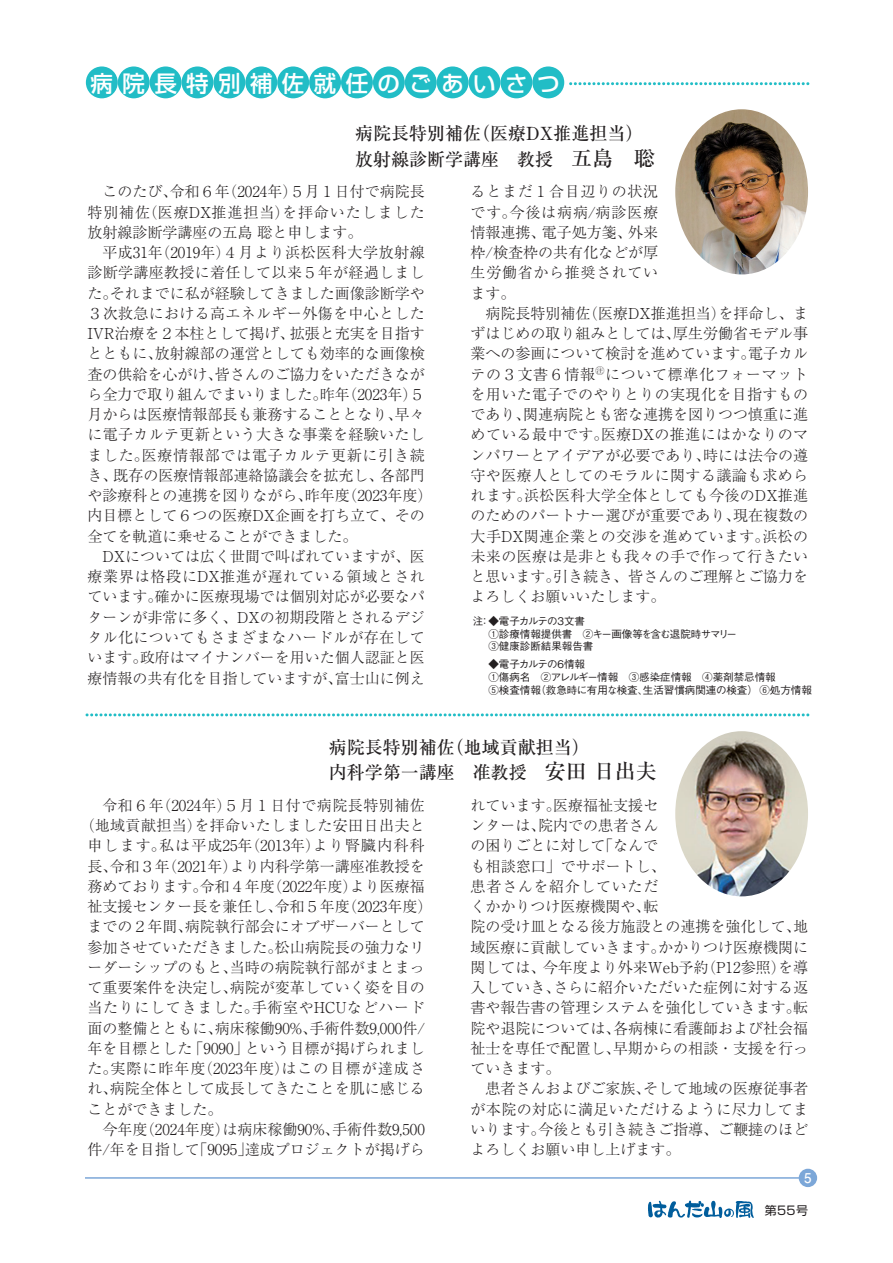
<style>
.page{position:relative;width:893px;height:1263px;background:#fff}
.page>*{position:absolute;margin:0;border:0;box-sizing:border-box;transform-origin:0 0}
.t1{font:22.5px "Shin Go Pro Medium 90 pv RKSJ H";letter-spacing:.415em;color:#fff}
.t2{font:18px/25.2px "Ryumin Pro Medium 90 pv RKSJ H";color:#231f20}
.t3{font:15px/20.2px "Ryumin Pro Light 90 pv RKSJ H";color:#231f20}
.t4{font:13.5px "Futo Go B101 Pro Bold 90 pv RKSJ H";color:#fff}
.t5{font:12px "Shin Go Pro Regular 90 pv RKSJ H";color:#231f20}
.t6{font:10.5px/12.6px "Gothic BBB Pro Medium 90 pv RKSJ H";color:#231f20}
.s1{font-size:21px}
</style>
<div class="page">
<hr style="left:85px;top:1177px;width:723px;height:2px;background:#7ca7d8">
<div style="left:799px;top:1169px;width:18px;height:18px;background:#7ca7d8;border-radius:50%"></div>
<svg style="left:85px;top:713px;width:723px;height:3px"></svg>
<svg style="left:569px;top:82px;width:239px;height:3px"></svg>
<div style="left:86px;top:66px;width:32px;height:32px;background:#21bdc6;border-radius:50%"></div>
<div style="left:118px;top:66px;width:32px;height:32px;background:#21bdc6;border-radius:50%"></div>
<div style="left:150px;top:66px;width:32px;height:32px;background:#21bdc6;border-radius:50%"></div>
<div style="left:182px;top:66px;width:31px;height:32px;background:#21bdc6;border-radius:50%"></div>
<div style="left:213px;top:66px;width:32px;height:32px;background:#21bdc6;border-radius:50%"></div>
<div style="left:245px;top:66px;width:32px;height:32px;background:#21bdc6;border-radius:50%"></div>
<div style="left:277px;top:66px;width:32px;height:32px;background:#21bdc6;border-radius:50%"></div>
<div style="left:309px;top:66px;width:32px;height:32px;background:#21bdc6;border-radius:50%"></div>
<div style="left:341px;top:66px;width:32px;height:32px;background:#21bdc6;border-radius:50%"></div>
<div style="left:373px;top:66px;width:32px;height:32px;background:#21bdc6;border-radius:50%"></div>
<div style="left:405px;top:66px;width:32px;height:32px;background:#21bdc6;border-radius:50%"></div>
<div style="left:437px;top:66px;width:32px;height:32px;background:#21bdc6;border-radius:50%"></div>
<div style="left:469px;top:66px;width:31px;height:32px;background:#21bdc6;border-radius:50%"></div>
<div style="left:500px;top:66px;width:32px;height:32px;background:#21bdc6;border-radius:50%"></div>
<div style="left:532px;top:66px;width:32px;height:32px;background:#21bdc6;border-radius:50%"></div>
<img style="left:675px;top:109px;width:133px;height:165px;border-radius:50%">
<img style="left:675px;top:731px;width:133px;height:165px;border-radius:50%">
<svg style="left:648px;top:1200px;width:106px;height:18px"></svg>
<h1 class="t1" style="left:91px;top:75px;width:470px">病院長特別補佐就任のごあいさつ</h1>
<p class="t2" style="left:355px;top:124px;width:301px">病院長特別補佐（医療DX推進担当）放射線診断学講座　教授　<span class="s1">五島　聡</span></p>
<p class="t3" style="left:87px;top:184px;width:339px">　このたび、令和６年(2024年)５月１日付で病院長特別補佐(医療DX推進担当)を拝命いたしました放射線診断学講座の五島 聡と申します。<br>　平成31年(2019年)４月より浜松医科大学放射線診断学講座教授に着任して以来５年が経過しました。それまでに私が経験してきました画像診断学や<br>３次救急における高エネルギー外傷を中心とした<br>IVR治療を２本柱として掲げ、拡張と充実を目指すとともに、放射線部の運営としても効率的な画像検査の供給を心がけ、皆さんのご協力をいただきながら全力で取り組んでまいりました。昨年(2023年)５月からは医療情報部長も兼務することとなり、早々に電子カルテ更新という大きな事業を経験いたしました。医療情報部では電子カルテ更新に引き続き、既存の医療情報部連絡協議会を拡充し、各部門や診療科との連携を図りながら、昨年度(2023年度)内目標として６つの医療DX企画を打ち立て、その全てを軌道に乗せることができました。<br>　DXについては広く世間で叫ばれていますが、医療業界は格段にDX推進が遅れている領域とされています。確かに医療現場では個別対応が必要なパターンが非常に多く、DXの初期段階とされるデジタル化についてもさまざまなハードルが存在しています。政府はマイナンバーを用いた個人認証と医療情報の共有化を目指していますが、富士山に例え</p>
<p class="t3" style="left:471px;top:184px;width:339px">るとまだ１合目辺りの状況<br>です。今後は病病/病診医療<br>情報連携、電子処方箋、外来<br>枠/検査枠の共有化などが厚<br>生労働省から推奨されてい<br>ます。<br>　病院長特別補佐(医療DX推進担当)を拝命し、まずはじめの取り組みとしては、厚生労働省モデル事業への参画について検討を進めています。電子カルテの３文書６情報<sup>㊟</sup>について標準化フォーマットを用いた電子でのやりとりの実現化を目指すものであり、関連病院とも密な連携を図りつつ慎重に進めている最中です。医療DXの推進にはかなりのマンパワーとアイデアが必要であり、時には法令の遵守や医療人としてのモラルに関する議論も求められます。浜松医科大学全体としても今後のDX推進のためのパートナー選びが重要であり、現在複数の大手DX関連企業との交渉を進めています。浜松の未来の医療は是非とも我々の手で作って行きたいと思います。引き続き、皆さんのご理解とご協力をよろしくお願いいたします。</p>
<p class="t6" style="left:488px;top:616px;width:260px;text-indent:-16px">注：◆電子カルテの３文書<br>①診療情報提供書　②キー画像等を含む退院時サマリー　<br>③健康診断結果報告書</p>
<p class="t6" style="left:488px;top:660px;width:325px">◆電子カルテの６情報<br>①傷病名　②アレルギー情報　③感染症情報　④薬剤禁忌情報　<br>⑤検査情報（救急時に有用な検査、生活習慣病関連の検査） ⑥処方情報</p>
<p class="t2" style="left:329px;top:737px;width:329px">病院長特別補佐（地域貢献担当）<br>内科学第一講座　准教授　<span class="s1">安田 日出夫</span></p>
<p class="t3" style="left:87px;top:797px;width:339px">　令和６年(2024年)５月１日付で病院長特別補佐(地域貢献担当)を拝命いたしました安田日出夫と申します。私は平成25年(2013年)より腎臓内科科長、令和３年(2021年)より内科学第一講座准教授を務めております。令和４年度(2022年度)より医療福祉支援センター長を兼任し、令和５年度(2023年度)までの２年間、病院執行部会にオブザーバーとして参加させていただきました。松山病院長の強力なリーダーシップのもと、当時の病院執行部がまとまって重要案件を決定し、病院が変革していく姿を目の当たりにしてきました。手術室やHCUなどハード面の整備とともに、病床稼働90%、手術件数9,000件/年を目標とした「9090」という目標が掲げられました。実際に昨年度(2023年度)はこの目標が達成され、病院全体として成長してきたことを肌に感じることができました。<br>　今年度(2024年度)は病床稼働90%、手術件数9,500件/年を目指して「9095」達成プロジェクトが掲げら</p>
<p class="t3" style="left:471px;top:797px;width:339px">れています。医療福祉支援セ<br>ンターは、院内での患者さん<br>の困りごとに対して「なんで<br>も相談窓口」でサポートし、<br>患者さんを紹介していただ<br>くかかりつけ医療機関や、転<br>院の受け皿となる後方施設との連携を強化して、地域医療に貢献していきます。かかりつけ医療機関に関しては、今年度より外来Web予約(P12参照)を導入していき、さらに紹介いただいた症例に対する返書や報告書の管理システムを強化していきます。転院や退院については、各病棟に看護師および社会福祉士を専任で配置し、早期からの相談・支援を行っていきます。<br>　患者さんおよびご家族、そして地域の医療従事者が本院の対応に満足いただけるように尽力してまいります。今後とも引き続きご指導、ご鞭撻のほどよろしくお願い申し上げます。</p>
<p class="t4" style="left:804px;top:1173px;width:9px">5</p>
<p class="t5" style="left:765px;top:1206px;width:45px">第55号</p>
</div>
